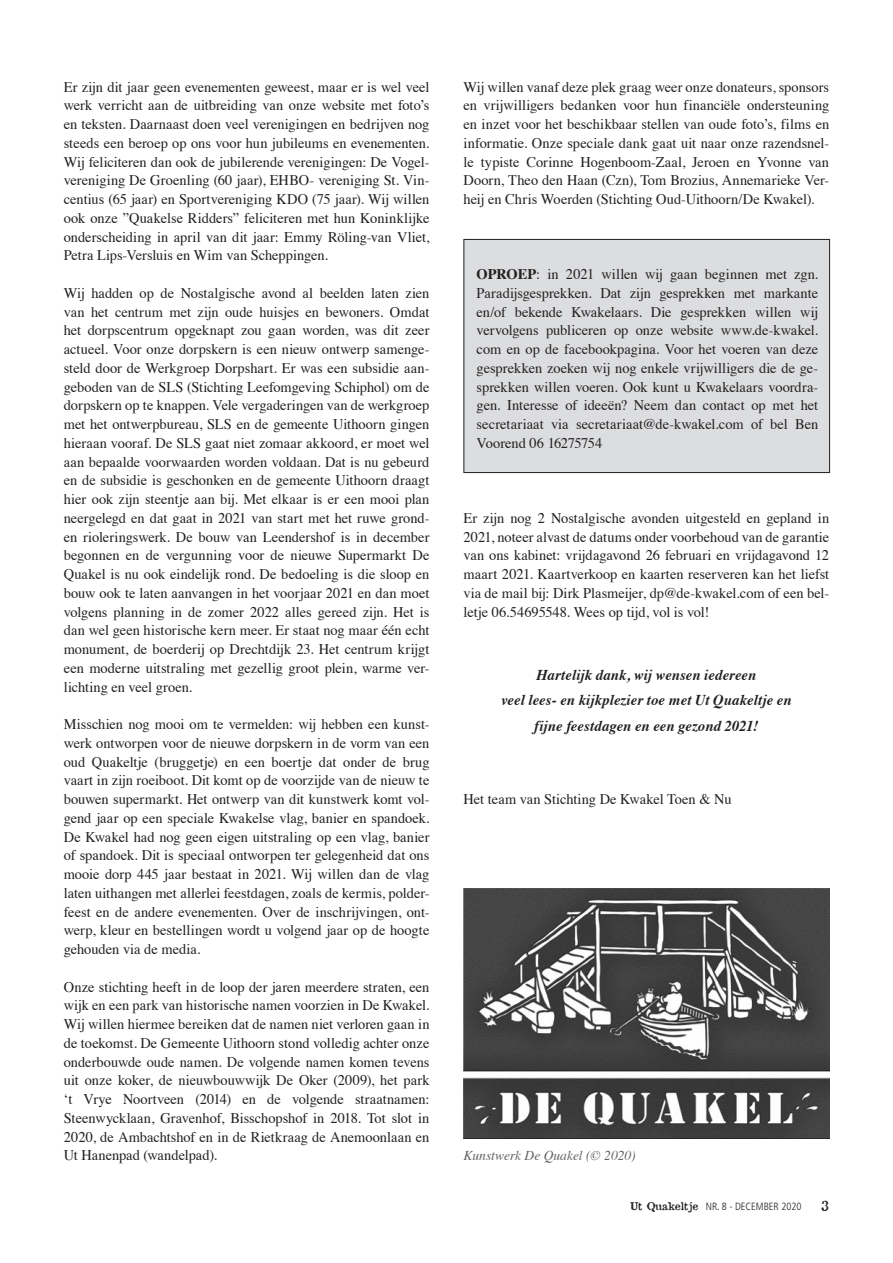
<style>
.page{position:relative;width:893px;height:1263px;background:#fff}
.page>*{position:absolute;margin:0;border:0;box-sizing:border-box;transform-origin:0 0}
.Standaard{font:italic 700 15px "Times";letter-spacing:.005em;color:#231f20}
.Standaard-2{font:14.7px/18.8px "Times";letter-spacing:-.005em;color:#231f20;text-align:justify}
.t1{font:italic 13.5px "Times";color:#636366}
.t2{font:13.5px "Attic";color:#231f20}
.t3{font:300 condensed 10.5px "Frutiger LT Std";color:#231f20}
.s1{font-weight:700}
.s2{font-family:"Attic";font-weight:400;font-stretch:normal}
</style>
<div class="page">
<img style="left:463px;top:888px;width:366px;height:250px">
<div style="left:464px;top:239px;width:366px;height:234px;background:#dcdddf"></div>
<div style="left:463px;top:239px;width:367px;height:234px;border:1px solid #231f20"></div>
<p class="Standaard-2" style="left:64px;top:76px;width:367px">Er zijn dit jaar geen evenementen geweest, maar er is wel veel werk verricht aan de uitbreiding van onze website met foto’s en teksten. Daarnaast doen veel verenigingen en bedrijven nog steeds een beroep op ons voor hun jubileums en evenementen.<br>Wij feliciteren dan ook de jubilerende verenigingen: De Vogel&shy;vereniging De Groenling (60 jaar), EHBO- vereniging St. Vin&shy;centius (65 jaar) en Sportvereniging KDO (75 jaar). Wij willen ook onze ”Quakelse Ridders” feliciteren met hun Koninklijke onderscheiding in april van dit jaar: Emmy Röling-van Vliet, Petra Lips-Versluis en Wim van Scheppingen.</p>
<p class="Standaard-2" style="left:64px;top:282px;width:367px">Wij hadden op de Nostalgische avond al beelden laten zien van het centrum met zijn oude huisjes en bewoners. Omdat het dorpscentrum opgeknapt zou gaan worden, was dit zeer actueel. Voor onze dorpskern is een nieuw ontwerp samenge&shy;steld door de Werkgroep Dorpshart. Er was een subsidie aan&shy;geboden van de SLS (Stichting Leefomgeving Schiphol) om de dorpskern op te knappen. Vele vergaderingen van de werkgroep met het ontwerpbureau, SLS en de gemeente Uithoorn gingen hieraan vooraf. De SLS gaat niet zomaar akkoord, er moet wel aan bepaalde voorwaarden worden voldaan. Dat is nu gebeurd en de subsidie is geschonken en de gemeente Uithoorn draagt hier ook zijn steentje aan bij. Met elkaar is er een mooi plan neergelegd en dat gaat in 2021 van start met het ruwe grond&shy;en rioleringswerk. De bouw van Leendershof is in december begonnen en de vergunning voor de nieuwe Supermarkt De Quakel is nu ook eindelijk rond. De bedoeling is die sloop en bouw ook te laten aanvangen in het voorjaar 2021 en dan moet volgens planning in de zomer 2022 alles gereed zijn. Het is dan wel geen historische kern meer. Er staat nog maar één echt monument, de boerderij op Drechtdijk 23. Het centrum krijgt een moderne uitstraling met gezellig groot plein, warme ver&shy;lichting en veel groen.</p>
<p class="Standaard-2" style="left:64px;top:713px;width:367px">Misschien nog mooi om te vermelden: wij hebben een kunst&shy;werk ontworpen voor de nieuwe dorpskern in de vorm van een oud Quakeltje (bruggetje) en een boertje dat onder de brug vaart in zijn roeiboot. Dit komt op de voorzijde van de nieuw te bouwen supermarkt. Het ontwerp van dit kunstwerk komt vol&shy;gend jaar op een speciale Kwakelse vlag, banier en spandoek.<br>De Kwakel had nog geen eigen uitstraling op een vlag, banier of spandoek. Dit is speciaal ontworpen ter gelegenheid dat ons mooie dorp 445 jaar bestaat in 2021. Wij willen dan de vlag laten uithangen met allerlei feestdagen, zoals de kermis, polder&shy;feest en de andere evenementen. Over de inschrijvingen, ont&shy;werp, kleur en bestellingen wordt u volgend jaar op de hoogte gehouden via de media.</p>
<p class="Standaard-2" style="left:64px;top:976px;width:367px">Onze stichting heeft in de loop der jaren meerdere straten, een wijk en een park van historische namen voorzien in De Kwakel.<br>Wij willen hiermee bereiken dat de namen niet verloren gaan in de toekomst. De Gemeente Uithoorn stond volledig achter onze onderbouwde oude namen. De volgende namen komen tevens uit onze koker, de nieuwbouwwijk De Oker (2009), het park ‘t Vrye Noortveen (2014) en de volgende straatnamen:<br>Steenwycklaan, Gravenhof, Bisschopshof in 2018. Tot slot in 2020, de Ambachtshof en in de Rietkraag de Anemoonlaan en Ut Hanenpad (wandelpad).</p>
<p class="Standaard-2" style="left:463px;top:76px;width:367px">Wij willen vanaf deze plek graag weer onze donateurs, sponsors en vrijwilligers bedanken voor hun financiële ondersteuning en inzet voor het beschikbaar stellen van oude foto’s, films en informatie. Onze speciale dank gaat uit naar onze razendsnel&shy;le typiste Corinne Hogenboom-Zaal, Jeroen en Yvonne van Doorn, Theo den Haan (Czn), Tom Brozius, Annemarieke Ver&shy;heij en Chris Woerden (Stichting Oud-Uithoorn/De Kwakel).</p>
<p class="Standaard-2" style="left:477px;top:263px;width:343px"><span class="s1">OPROEP</span>: in 2021 willen wij gaan beginnen met zgn.<br>Paradijsgesprekken. Dat zijn gesprekken met markante en/of bekende Kwakelaars. Die gesprekken willen wij vervolgens publiceren op onze website www.de-kwakel. com en op de facebookpagina. Voor het voeren van deze gesprekken zoeken wij nog enkele vrijwilligers die de ge&shy;sprekken willen voeren. Ook kunt u Kwakelaars voordra&shy;gen. Interesse of ideeën? Neem dan contact op met het secretariaat via secretariaat@de-kwakel.com of bel Ben Voorend 06 16275754</p>
<p class="Standaard-2" style="left:463px;top:507px;width:367px">Er zijn nog 2 Nostalgische avonden uitgesteld en gepland in 2021, noteer alvast de datums onder voorbehoud van de garantie van ons kabinet: vrijdagavond 26 februari en vrijdagavond 12 maart 2021. Kaartverkoop en kaarten reserveren kan het liefst via de mail bij: Dirk Plasmeijer, dp@de-kwakel.com of een bel&shy;letje 06.54695548. Wees op tijd, vol is vol!</p>
<p class="Standaard" style="left:536px;top:660px;width:221px">Hartelijk dank, wij wensen iedereen</p>
<p class="Standaard" style="left:501px;top:686px;width:292px">veel lees- en kijkplezier toe met Ut Quakeltje en</p>
<p class="Standaard" style="left:534px;top:711px;width:226px">fijne feestdagen en een gezond 2021!</p>
<p class="Standaard-2" style="left:463px;top:788px;width:270px">Het team van Stichting De Kwakel Toen &amp; Nu</p>
<p class="t1" style="left:463px;top:1144px;width:174px">Kunstwerk De Quakel (© 2020)</p>
<p class="t3" style="left:630px;top:1201px;width:173px"><span class="s2">Ut Quakeltje</span> NR. 8 - DECEMBER 2020</p>
<p class="t2" style="left:821px;top:1197px;width:10px">3</p>
</div>
